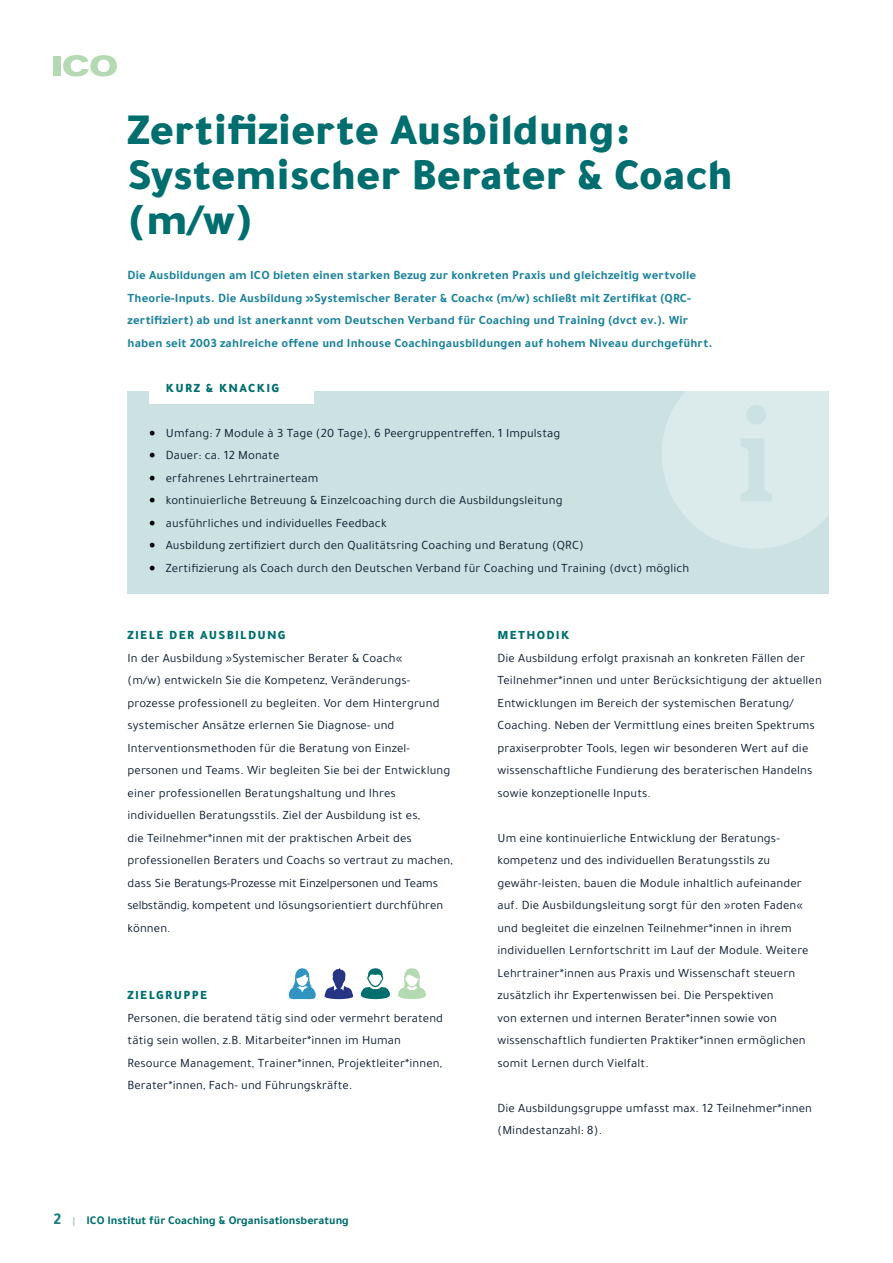
<style>
.page{position:relative;width:893px;height:1263px;background:#fff}
.page>*{position:absolute;margin:0;border:0;box-sizing:border-box;transform-origin:0 0}
.t1{font:900 45px/45px "Tajawal";color:#006e6e}
.t2{font:12.75px/22.5px "Tajawal";letter-spacing:.01em;color:#0b1b30}
.t3{font:700 12.75px/22.5px "Tajawal";letter-spacing:.01em;color:#1d839c}
.t4{font:900 12.75px "Tajawal";letter-spacing:.1em;color:#006e6e}
.t5{font:700 12px "Tajawal";color:#006e6e}
.s1{font-family:"Minion Pro";font-size:18px;color:#000}
.s2{font-size:16.5px;color:#1a7d7c}
.s3{font-size:10.5px;color:#a7c8b8}
</style>
<div class="page">
<div style="left:53px;top:56px;width:7px;height:20px;background:#b5d9b3"></div>
<svg style="left:63px;top:55px;width:54px;height:21px"></svg>
<div style="left:128px;top:392px;width:701px;height:202px;background:#cce2e2"></div>
<svg style="left:662px;top:392px;width:167px;height:157px"></svg>
<div style="left:150px;top:369px;width:164px;height:35px;background:#fff"></div>
<svg style="left:324px;top:968px;width:29px;height:31px"></svg>
<svg style="left:398px;top:968px;width:28px;height:31px"></svg>
<svg style="left:361px;top:968px;width:29px;height:31px"></svg>
<svg style="left:289px;top:968px;width:27px;height:32px"></svg>
<h1 class="t1" style="left:128px;top:105px;width:607px">Zertifizierte Ausbildung:<br>Systemischer Berater &amp; Coach (m/w)</h1>
<p class="t3" style="left:128px;top:264px;width:587px">Die Ausbildungen am ICO bieten einen starken Bezug zur konkreten Praxis und gleichzeitig wertvolle Theorie-Inputs. Die Ausbildung »Systemischer Berater &amp; Coach« (m/w) schließt mit Zertifikat (QRC&shy;zertifiziert) ab und ist anerkannt vom Deutschen Verband für Coaching und Training (dvct ev.). Wir haben seit 2003 zahlreiche offene und Inhouse Coachingausbildungen auf hohem Niveau durchgeführt.</p>
<p class="t4" style="left:166px;top:376px;width:115px">KURZ &amp; KNACKIG</p>
<p class="t2" style="left:149px;top:421px;width:413px"><span class="s1">•</span> Umfang: 7 Module à 3 Tage (20 Tage), 6 Peergruppentreffen, 1 Impulstag</p>
<p class="t2" style="left:149px;top:444px;width:132px"><span class="s1">•</span> Dauer: ca. 12 Monate</p>
<p class="t2" style="left:149px;top:466px;width:171px"><span class="s1">•</span> erfahrenes Lehrtrainerteam</p>
<p class="t2" style="left:149px;top:489px;width:415px"><span class="s1">•</span> kontinuierliche Betreuung &amp; Einzelcoaching durch die Ausbildungsleitung</p>
<p class="t2" style="left:149px;top:511px;width:239px"><span class="s1">•</span> ausführliches und individuelles Feedback</p>
<p class="t2" style="left:149px;top:534px;width:437px"><span class="s1">•</span> Ausbildung zertifiziert durch den Qualitätsring Coaching und Beratung (QRC)</p>
<p class="t2" style="left:149px;top:556px;width:542px"><span class="s1">•</span> Zertifizierung als Coach durch den Deutschen Verband für Coaching und Training (dvct) möglich</p>
<p class="t4" style="left:128px;top:624px;width:160px">ZIELE DER AUSBILDUNG</p>
<p class="t2" style="left:128px;top:646px;width:327px">In der Ausbildung »Systemischer Berater &amp; Coach«<br>(m/w) entwickeln Sie die Kompetenz, Veränderungs&shy;prozesse professionell zu begleiten. Vor dem Hintergrund systemischer Ansätze erlernen Sie Diagnose- und Interventionsmethoden für die Beratung von Einzel&shy;personen und Teams. Wir begleiten Sie bei der Entwicklung einer professionellen Beratungshaltung und Ihres individuellen Beratungsstils. Ziel der Ausbildung ist es,<br>die Teilnehmer*innen mit der praktischen Arbeit des professionellen Beraters und Coachs so vertraut zu machen, dass Sie Beratungs-Prozesse mit Einzelpersonen und Teams selbständig, kompetent und lösungsorientiert durchführen können.</p>
<p class="t4" style="left:128px;top:984px;width:81px">ZIELGRUPPE</p>
<p class="t2" style="left:128px;top:1006px;width:317px">Personen, die beratend tätig sind oder vermehrt beratend tätig sein wollen, z.B. Mitarbeiter*innen im Human Resource Management, Trainer*innen, Projektleiter*innen, Berater*innen, Fach- und Führungskräfte.</p>
<p class="t5" style="left:53px;top:1211px;width:297px"><span class="s2">2</span> <span class="s3">|</span> ICO Institut für Coaching &amp; Organisationsberatung</p>
<p class="t4" style="left:497px;top:624px;width:73px">METHODIK</p>
<p class="t2" style="left:497px;top:646px;width:326px">Die Ausbildung erfolgt praxisnah an konkreten Fällen der Teilnehmer*innen und unter Berücksichtigung der aktuellen Entwicklungen im Bereich der systemischen Beratung/ Coaching. Neben der Vermittlung eines breiten Spektrums praxiserprobter Tools, legen wir besonderen Wert auf die wissenschaftliche Fundierung des beraterischen Handelns sowie konzeptionelle Inputs.</p>
<p class="t2" style="left:497px;top:826px;width:312px">Um eine kontinuierliche Entwicklung der Beratungs&shy;kompetenz und des individuellen Beratungsstils zu gewähr-leisten, bauen die Module inhaltlich aufeinander auf. Die Ausbildungsleitung sorgt für den »roten Faden« und begleitet die einzelnen Teilnehmer*innen in ihrem individuellen Lernfortschritt im Lauf der Module. Weitere Lehrtrainer*innen aus Praxis und Wissenschaft steuern zusätzlich ihr Expertenwissen bei. Die Perspektiven<br>von externen und internen Berater*innen sowie von wissenschaftlich fundierten Praktiker*innen ermöglichen somit Lernen durch Vielfalt.</p>
<p class="t2" style="left:497px;top:1096px;width:316px">Die Ausbildungsgruppe umfasst max. 12 Teilnehmer*innen (Mindestanzahl: 8).</p>
</div>
